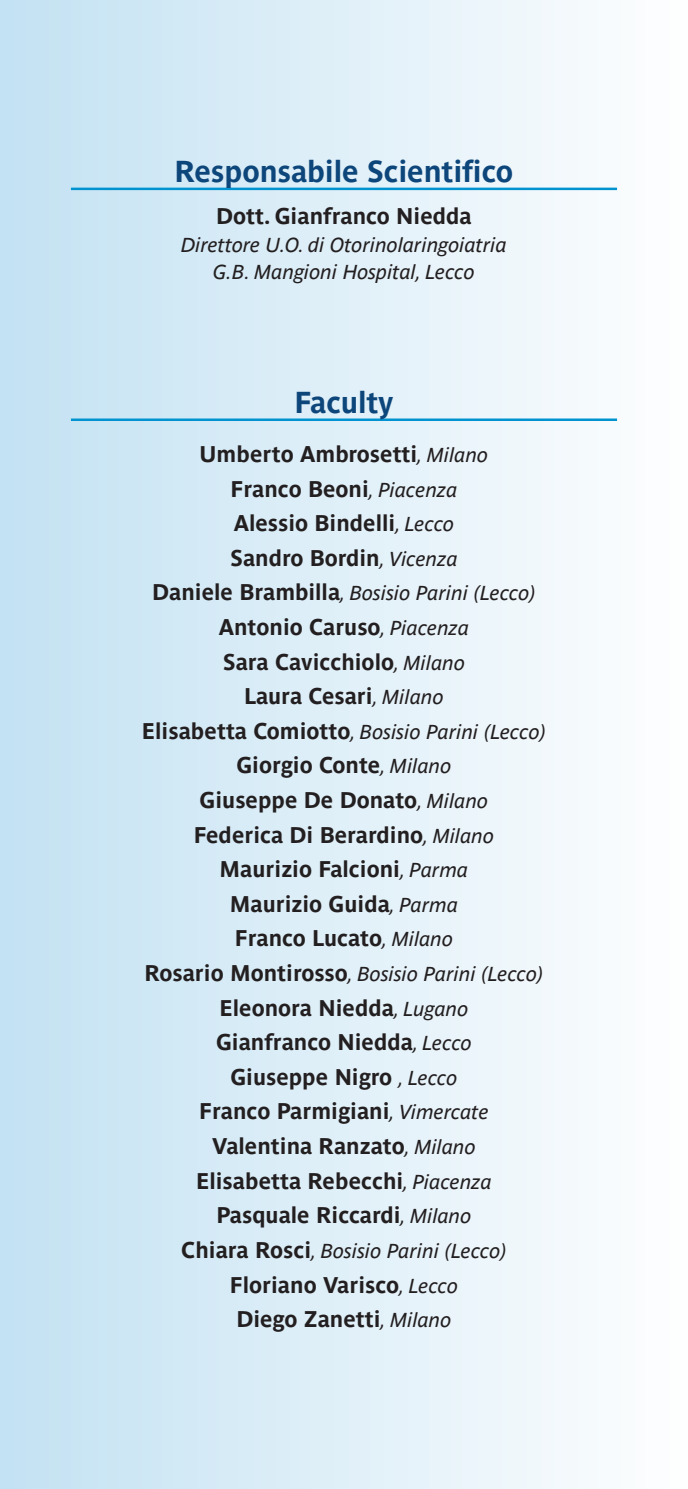
<style>
.page{position:relative;width:688px;height:1489px;background:#fff}
.page>*{position:absolute;margin:0;border:0;box-sizing:border-box;transform-origin:0 0}
.t1{font:700 30px "Parisine Std";letter-spacing:-.005em;color:#0d467a}
.t2{font:700 22.5px/34.5px "Parisine Std";color:#231f20;text-align:center}
.t3{font:italic 20px/27.5px "Parisine Std";color:#231f20;text-align:center}
.s1{font-weight:400;font-style:italic;font-size:20px}
.s2{font-weight:700;font-style:normal;font-size:22.5px}
</style>
<div class="page">
<div style="left:0;top:0;width:687px;height:1488px;background:linear-gradient(to right,#c2e1f3,#fefefe)"></div>
<hr style="left:71px;top:188px;width:546px;height:2px;background:#0093d0">
<hr style="left:71px;top:418px;width:546px;height:3px;background:#0093d0">
<h1 class="t1" style="left:174px;top:154px;width:340px">Responsabile Scientifico</h1>
<p class="t2" style="left:216px;top:199px;width:257px">Dott. Gianfranco Niedda</p>
<p class="t3" style="left:181px;top:231px;width:327px">Direttore U.O. di Otorinolaringoiatria<br>G.B. Mangioni Hospital, Lecco</p>
<h1 class="t1" style="left:294px;top:385px;width:100px">Faculty</h1>
<p class="t2" style="left:199px;top:436px;width:290px">Umberto Ambrosetti<span class="s1">, Milano<br></span>Franco Beoni<span class="s1">, Piacenza<br></span>Alessio Bindelli<span class="s1">, Lecco<br></span>Sandro Bordin<span class="s1">, Vicenza</span></p>
<p class="t3" style="left:152px;top:579px;width:385px"><span class="s2">Daniele Brambilla</span>, Bosisio Parini (Lecco)</p>
<p class="t2" style="left:219px;top:609px;width:252px">Antonio Caruso<span class="s1">, Piacenza<br></span>Sara Cavicchiolo<span class="s1">, Milano<br></span>Laura Cesari<span class="s1">, Milano</span></p>
<p class="t3" style="left:142px;top:718px;width:405px"><span class="s2">Elisabetta Comiotto</span>, Bosisio Parini (Lecco)</p>
<p class="t2" style="left:194px;top:748px;width:302px">Giorgio Conte<span class="s1">, Milano<br></span>Giuseppe De Donato<span class="s1">, Milano<br></span>Federica Di Berardino<span class="s1">, Milano<br></span>Maurizio Falcioni<span class="s1">, Parma<br></span>Maurizio Guida<span class="s1">, Parma<br></span>Franco Lucato<span class="s1">, Milano</span></p>
<p class="t3" style="left:144px;top:960px;width:400px"><span class="s2">Rosario Montirosso</span>, Bosisio Parini (Lecco)</p>
<p class="t2" style="left:196px;top:990px;width:297px">Eleonora Niedda<span class="s1">, Lugano<br></span>Gianfranco Niedda<span class="s1">, Lecco<br></span>Giuseppe Nigro <span class="s1">, Lecco<br></span>Franco Parmigiani<span class="s1">, Vimercate<br></span>Valentina Ranzato<span class="s1">, Milano<br></span>Elisabetta Rebecchi<span class="s1">, Piacenza<br></span>Pasquale Riccardi<span class="s1">, Milano</span></p>
<p class="t3" style="left:181px;top:1236px;width:327px"><span class="s2">Chiara Rosci</span>, Bosisio Parini (Lecco)</p>
<p class="t2" style="left:230px;top:1266px;width:230px;text-align:left">Floriano Varisco<span class="s1">, Lecco<br></span>Diego Zanetti<span class="s1">, Milano</span></p>
</div>
